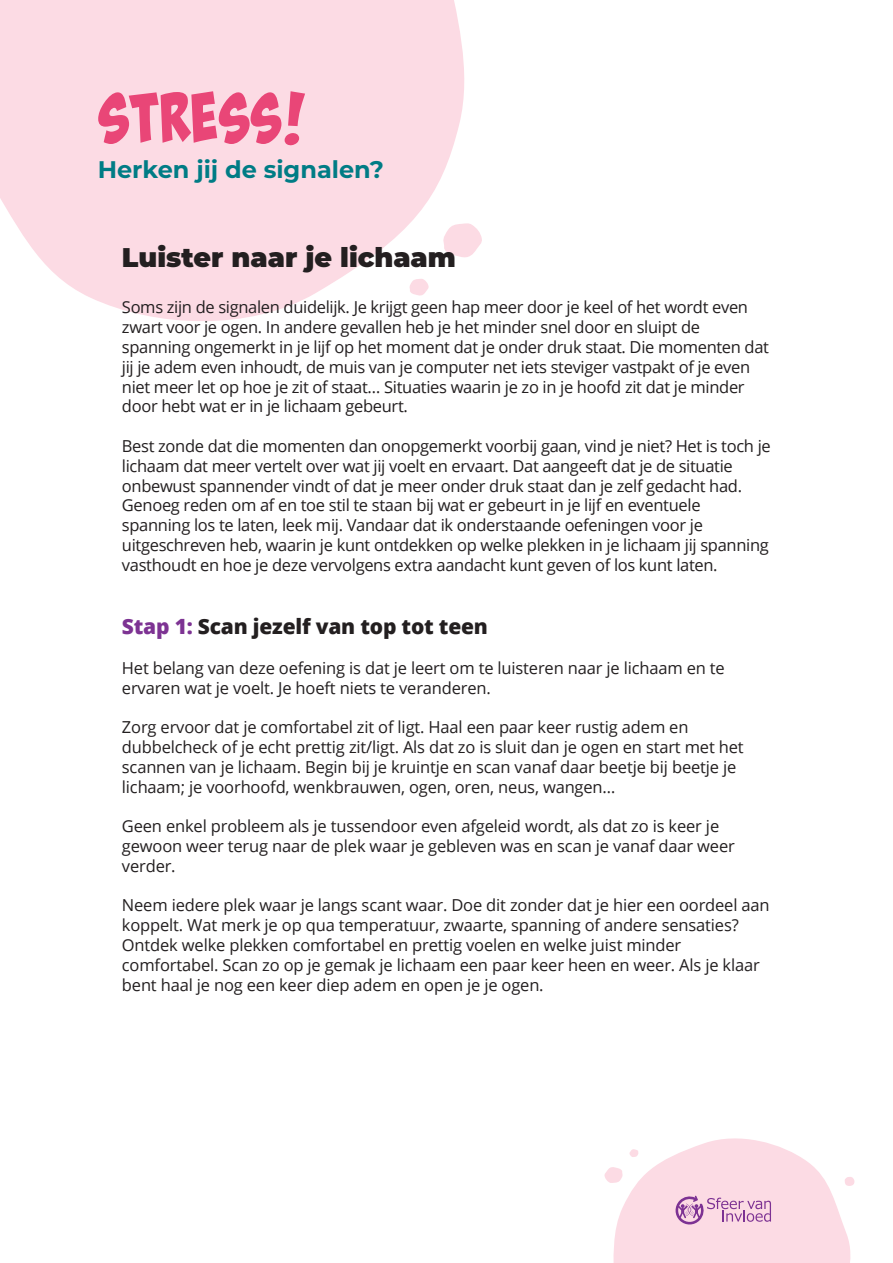
<style>
.page{position:relative;width:893px;height:1263px;background:#fff}
.page>*{position:absolute;margin:0;border:0;box-sizing:border-box;transform-origin:0 0}
.t1{font:68.85px "Bada Boom Pro BB";color:#e94677}
.t2{font:900 27px "Montserrat";color:#231f20}
.t3{font:700 24px "Montserrat";color:#007c85}
.t4{font:800 21px "Open Sans";letter-spacing:-.01em;color:#231f20}
.t5{font:16.5px/19.8px "Open Sans";letter-spacing:-.02em;color:#231f20}
.s1{color:#7d3393}
</style>
<div class="page">
<svg style="left:0;top:0;width:465px;height:321px;background:#fcdfe7"></svg>
<svg style="left:443px;top:223px;width:39px;height:36px"></svg>
<svg style="left:409px;top:278px;width:20px;height:18px"></svg>
<svg style="left:604px;top:1138px;width:251px;height:125px"></svg>
<h1 class="t1" style="left:98px;top:78px;width:208px">STRESS!</h1>
<h3 class="t3" style="left:98px;top:152px;width:288px">Herken jij de signalen?</h3>
<h2 class="t2" style="left:122px;top:237px;width:335px">Luister naar je lichaam</h2>
<p class="t5" style="left:122px;top:297px;width:649px">Soms zijn de signalen duidelijk. Je krijgt geen hap meer door je keel of het wordt even zwart voor je ogen. In andere gevallen heb je het minder snel door en sluipt de spanning ongemerkt in je lijf op het moment dat je onder druk staat. Die momenten dat jij je adem even inhoudt, de muis van je computer net iets steviger vastpakt of je even niet meer let op hoe je zit of staat… Situaties waarin je zo in je hoofd zit dat je minder door hebt wat er in je lichaam gebeurt.</p>
<p class="t5" style="left:122px;top:436px;width:650px">Best zonde dat die momenten dan onopgemerkt voorbij gaan, vind je niet? Het is toch je lichaam dat meer vertelt over wat jij voelt en ervaart. Dat aangeeft dat je de situatie onbewust spannender vindt of dat je meer onder druk staat dan je zelf gedacht had.<br>Genoeg reden om af en toe stil te staan bij wat er gebeurt in je lijf en eventuele spanning los te laten, leek mij. Vandaar dat ik onderstaande oefeningen voor je uitgeschreven heb, waarin je kunt ontdekken op welke plekken in je lichaam jij spanning vasthoudt en hoe je deze vervolgens extra aandacht kunt geven of los kunt laten.</p>
<p class="t4" style="left:122px;top:611px;width:367px"><span class="s1">Stap 1:</span> Scan jezelf van top tot teen</p>
<p class="t5" style="left:122px;top:657px;width:604px">Het belang van deze oefening is dat je leert om te luisteren naar je lichaam en te ervaren wat je voelt. Je hoeft niets te veranderen.</p>
<p class="t5" style="left:122px;top:717px;width:623px">Zorg ervoor dat je comfortabel zit of ligt. Haal een paar keer rustig adem en dubbelcheck of je echt prettig zit/ligt. Als dat zo is sluit dan je ogen en start met het scannen van je lichaam. Begin bij je kruintje en scan vanaf daar beetje bij beetje je lichaam; je voorhoofd, wenkbrauwen, ogen, oren, neus, wangen…</p>
<p class="t5" style="left:122px;top:816px;width:614px">Geen enkel probleem als je tussendoor even afgeleid wordt, als dat zo is keer je gewoon weer terug naar de plek waar je gebleven was en scan je vanaf daar weer verder.</p>
<p class="t5" style="left:122px;top:895px;width:649px">Neem iedere plek waar je langs scant waar. Doe dit zonder dat je hier een oordeel aan koppelt. Wat merk je op qua temperatuur, zwaarte, spanning of andere sensaties?<br>Ontdek welke plekken comfortabel en prettig voelen en welke juist minder comfortabel. Scan zo op je gemak je lichaam een paar keer heen en weer. Als je klaar bent haal je nog een keer diep adem en open je je ogen.</p>
</div>
